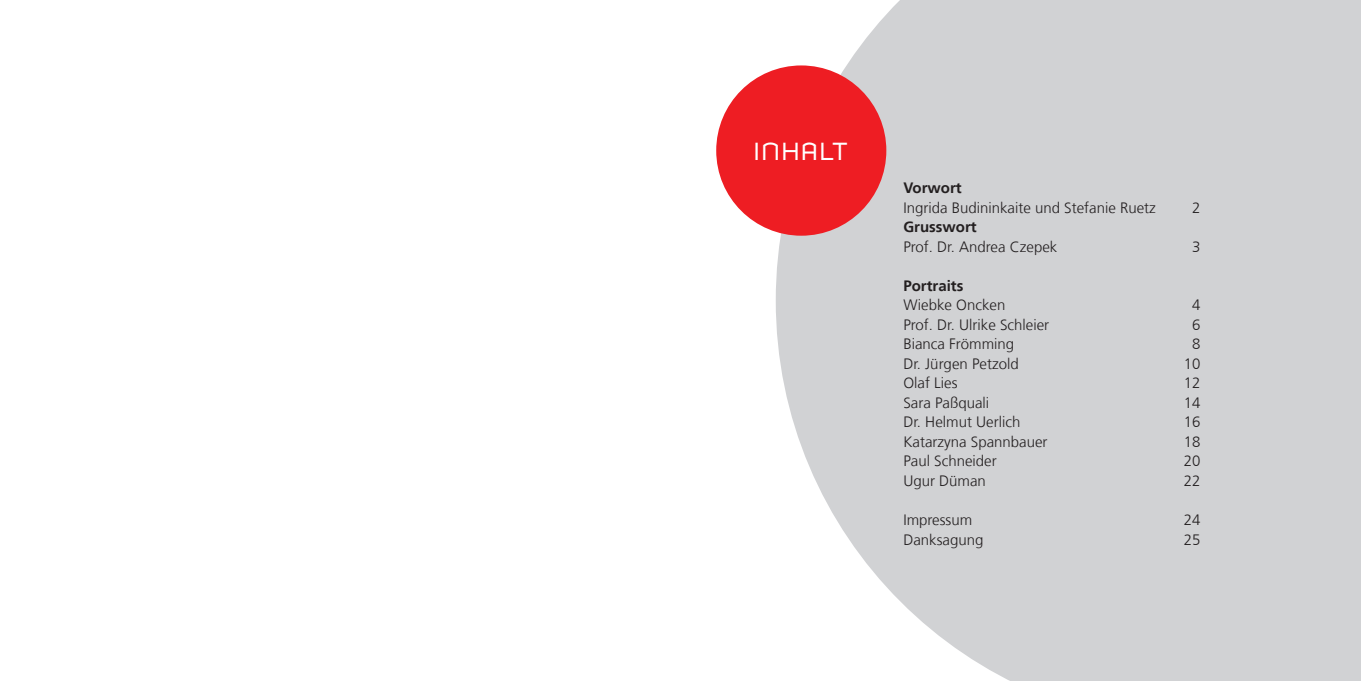
<style>
.page{position:relative;width:1361px;height:681px;background:#fff}
.page>*{position:absolute;margin:0;border:0;box-sizing:border-box;transform-origin:0 0}
.Head_weiß{font:24px "Armada";letter-spacing:.01em;color:#fff}
.Lauftext{font:300 15px "NDS Frutiger";color:#231f20}
.Lauftext-2{font:700 15px "NDS Frutiger";color:#231f20}
</style>
<div class="page">
<svg style="left:776px;top:0;width:585px;height:680px;background:#d4d5d7"></svg>
<div style="left:716px;top:65px;width:170px;height:170px;background:#ee1d23;border-radius:50%"></div>
<p class="Head_weiß" style="left:753px;top:137px;width:97px">INHALT</p>
<p class="Lauftext-2" style="left:903px;top:179px;width:60px">Vorwort</p>
<p class="Lauftext" style="left:903px;top:199px;width:254px">Ingrida Budininkaite und Stefanie Ruetz</p>
<p class="Lauftext" style="left:1192px;top:199px;width:10px">2</p>
<p class="Lauftext-2" style="left:903px;top:218px;width:75px">Grusswort</p>
<p class="Lauftext" style="left:903px;top:238px;width:155px">Prof. Dr. Andrea Czepek</p>
<p class="Lauftext" style="left:1192px;top:238px;width:10px">3</p>
<p class="Lauftext-2" style="left:903px;top:276px;width:62px">Portraits</p>
<p class="Lauftext" style="left:903px;top:296px;width:104px">Wiebke Oncken</p>
<p class="Lauftext" style="left:1192px;top:296px;width:10px">4</p>
<p class="Lauftext" style="left:903px;top:316px;width:147px">Prof. Dr. Ulrike Schleier</p>
<p class="Lauftext" style="left:1192px;top:316px;width:10px">6</p>
<p class="Lauftext" style="left:903px;top:335px;width:112px">Bianca Frömming</p>
<p class="Lauftext" style="left:1192px;top:335px;width:10px">8</p>
<p class="Lauftext" style="left:903px;top:355px;width:117px">Dr. Jürgen Petzold</p>
<p class="Lauftext" style="left:1183px;top:355px;width:18px">10</p>
<p class="Lauftext" style="left:903px;top:374px;width:56px">Olaf Lies</p>
<p class="Lauftext" style="left:1183px;top:374px;width:18px">12</p>
<p class="Lauftext" style="left:903px;top:394px;width:87px">Sara Paßquali</p>
<p class="Lauftext" style="left:1183px;top:394px;width:18px">14</p>
<p class="Lauftext" style="left:903px;top:413px;width:118px">Dr. Helmut Uerlich</p>
<p class="Lauftext" style="left:1183px;top:413px;width:18px">16</p>
<p class="Lauftext" style="left:903px;top:433px;width:146px">Katarzyna Spannbauer</p>
<p class="Lauftext" style="left:1183px;top:433px;width:18px">18</p>
<p class="Lauftext" style="left:903px;top:452px;width:95px">Paul Schneider</p>
<p class="Lauftext" style="left:1183px;top:452px;width:18px">20</p>
<p class="Lauftext" style="left:903px;top:472px;width:84px">Ugur Düman</p>
<p class="Lauftext" style="left:1183px;top:472px;width:18px">22</p>
<p class="Lauftext" style="left:903px;top:511px;width:70px">Impressum</p>
<p class="Lauftext" style="left:1183px;top:511px;width:18px">24</p>
<p class="Lauftext" style="left:903px;top:530px;width:82px">Danksagung</p>
<p class="Lauftext" style="left:1183px;top:530px;width:18px">25</p>
</div>
